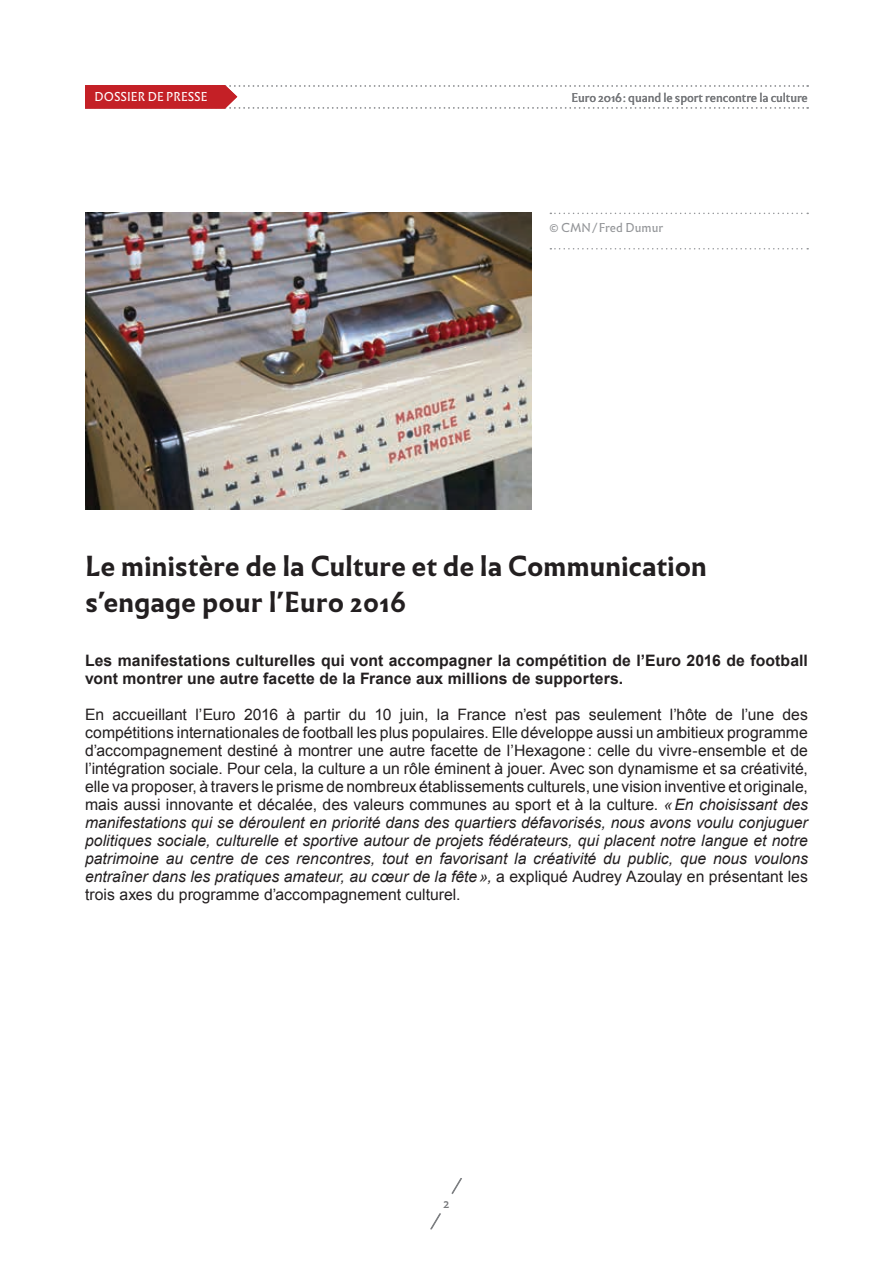
<style>
.page{position:relative;width:893px;height:1263px;background:#fff}
.page>*{position:absolute;margin:0;border:0;box-sizing:border-box;transform-origin:0 0}
.t1{font:700 27px/36px "Infini";letter-spacing:-.01em;color:#231f20}
.t2{font:15.75px/18px "Arial";color:#231f20;text-align:justify}
.t3{font:700 15.75px/18px "Arial";letter-spacing:.005em;color:#231f20}
.t4{font:13.5px "Infini";color:#76787b}
.t5{font:12px "Infini";letter-spacing:-.01em;color:#76787b}
.t6{font:12px "Infini";color:#fff}
.t7{font:12px "Infini";color:#939598}
.s1{font-style:italic}
</style>
<div class="page">
<svg style="left:85px;top:85px;width:723px;height:24px"></svg>
<svg style="left:430px;top:1178px;width:32px;height:52px"></svg>
<div style="left:435px;top:1192px;width:23px;height:23px;background:#fff;border-radius:50%"></div>
<svg style="left:550px;top:213px;width:258px;height:1px"></svg>
<img style="left:85px;top:213px;width:446px;height:297px">
<svg style="left:550px;top:248px;width:258px;height:1px"></svg>
<p class="t6" style="left:95px;top:88px;width:115px">dossier de presse</p>
<p class="t5" style="left:571px;top:88px;width:238px">Euro 2016 : quand le sport rencontre la culture</p>
<p class="t7" style="left:550px;top:219px;width:115px">© CMN / Fred Dumur</p>
<h1 class="t1" style="left:85px;top:548px;width:623px">Le ministère de la Culture et de la Communication s’engage pour l’Euro 2016</h1>
<p class="t3" style="left:85px;top:652px;width:724px">Les manifestations culturelles qui vont accompagner la compétition de l’Euro 2016 de football vont montrer une autre facette de la France aux millions de supporters.</p>
<p class="t2" style="left:85px;top:706px;width:724px">En accueillant l’Euro 2016 à partir du 10 juin, la France n’est pas seulement l’hôte de l’une des compétitions internationales de football les plus populaires. Elle développe aussi un ambitieux programme d’accompagnement destiné à montrer une autre facette de l’Hexagone: celle du vivre-ensemble et de l’intégration sociale. Pour cela, la culture a un rôle éminent à jouer. Avec son dynamisme et sa créativité, elle va proposer, à travers le prisme de nombreux établissements culturels, une vision inventive et originale, mais aussi innovante et décalée, des valeurs communes au sport et à la culture. <span class="s1">«En choisissant des manifestations qui se déroulent en priorité dans des quartiers défavorisés, nous avons voulu conjuguer politiques sociale, culturelle et sportive autour de projets fédérateurs, qui placent notre langue et notre patrimoine au centre de ces rencontres, tout en favorisant la créativité du public, que nous voulons entraîner dans les pratiques amateur, au cœur de la fête»,</span> a expliqué Audrey Azoulay en présentant les trois axes du programme d’accompagnement culturel.</p>
<p class="t4" style="left:443px;top:1193px;width:8px">2</p>
</div>
